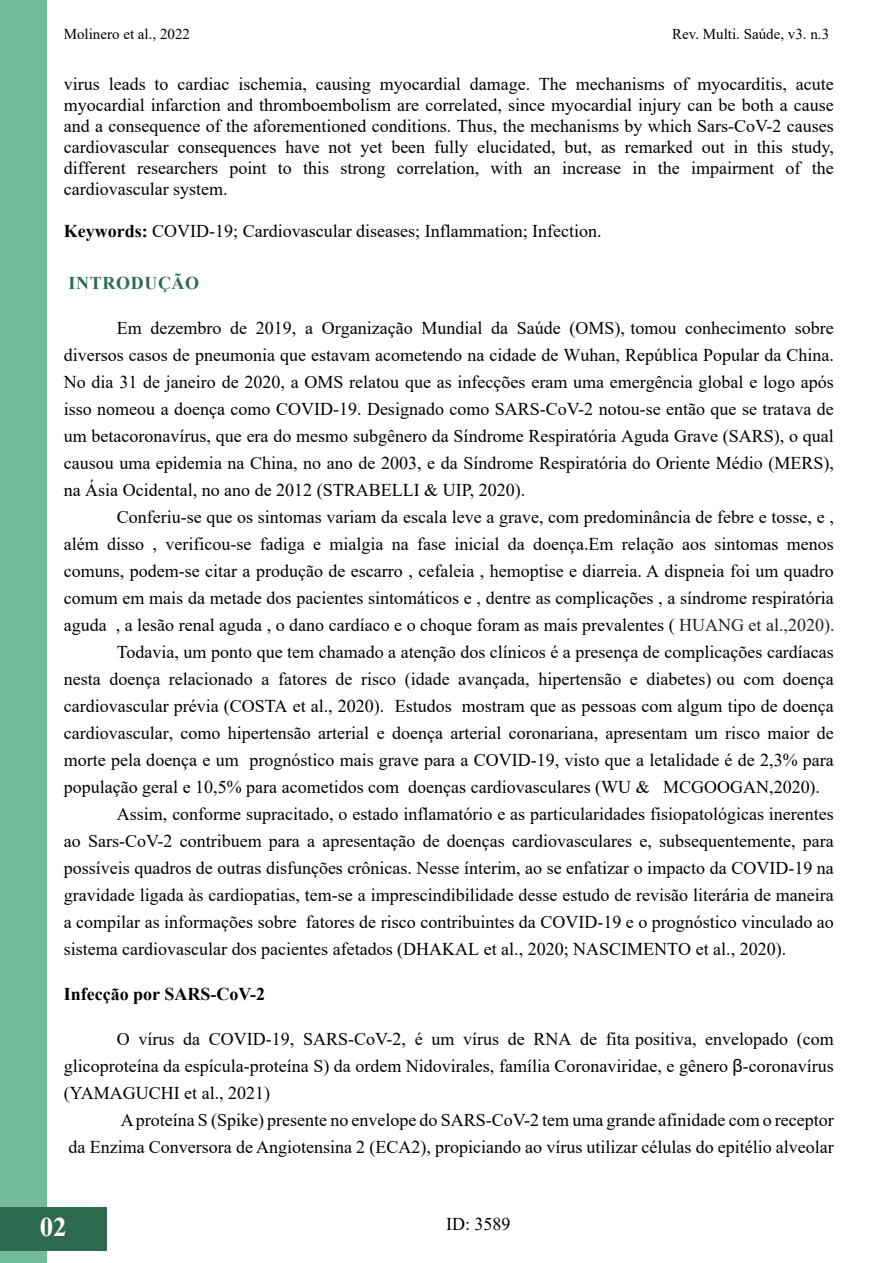
<style>
.page{position:relative;width:893px;height:1263px;background:#fff}
.page>*{position:absolute;margin:0;border:0;box-sizing:border-box;transform-origin:0 0}
.t1{font:700 27px "Times New Roman";color:#fff}
.t2{font:18px/27px "Times New Roman";color:#000;text-align:justify}
.t3{font:18px "Times New Roman";color:#000}
.t4{font:700 18px "Times New Roman";color:#000}
.t5{font:700 18px "Times New Roman";letter-spacing:.035em;color:#2d6a4f}
.t6{font:15px "Times New Roman";color:#000}
.s1{font-weight:700}
.s2{color:#222}
.s3{font-family:"Arial"}
.s4{font-style:inherit}
</style>
<div class="page">
<div style="left:0;top:0;width:47px;height:1262px;background:#73ba9b"></div>
<hr style="left:892px;top:1207px;width:1px;height:43px;background:#2d6a4f">
<div style="left:0;top:1207px;width:106px;height:43px;background:#2d6a4f"></div>
<p class="t6" style="left:64px;top:24px;width:128px">Molinero et al., 2022</p>
<p class="t6" style="left:672px;top:24px;width:158px">Rev. Multi. Saúde, v3. n.3</p>
<p class="t2" style="left:64px;top:70px;width:772px">virus leads to cardiac ischemia, causing myocardial damage. The mechanisms of myocarditis, acute</p>
<p class="t3" style="left:64px;top:92px;width:772px">myocardial infarction and thromboembolism are correlated, since myocardial injury can be both a cause</p>
<p class="t2" style="left:64px;top:115px;width:772px;line-height:21px">and a consequence of the aforementioned conditions. Thus, the mechanisms by which Sars-CoV-2 causes cardiovascular consequences have not yet been fully elucidated, but, as remarked out in this study, different researchers point to this strong correlation, with an increase in the impairment of the cardiovascular system.</p>
<p class="t2" style="left:64px;top:217px;width:539px"><span class="s1">Keywords:</span> COVID-19; Cardiovascular diseases; Inflammation; Infection.</p>
<p class="t5" style="left:69px;top:270px;width:132px">INTRODUÇÃO</p>
<p class="t2" style="left:64px;top:314px;width:772px;text-indent:53px">Em dezembro de 2019, a Organização Mundial da Saúde (OMS), tomou conhecimento sobre diversos casos de pneumonia que estavam acometendo na cidade de Wuhan, República Popular da China.<br>No dia 31 de janeiro de 2020, a OMS relatou que as infecções eram uma emergência global e logo após isso nomeou a doença como COVID-19. Designado como SARS-CoV-2 notou-se então que se tratava de um betacoronavírus, que era do mesmo subgênero da Síndrome Respiratória Aguda Grave (SARS), o qual causou uma epidemia na China, no ano de 2003, e da Síndrome Respiratória do Oriente Médio (MERS), na Ásia Ocidental, no ano de 2012 (STRABELLI &amp; UIP, 2020).</p>
<p class="t2" style="left:117px;top:503px;width:718px">Conferiu-se que os sintomas variam da escala leve a grave, com predominância de febre e tosse, e ,</p>
<p class="t2" style="left:64px;top:530px;width:772px">além disso , verificou-se fadiga e mialgia na fase inicial da doença.Em relação aos sintomas menos</p>
<p class="t2" style="left:64px;top:557px;width:772px">comuns, podem-se citar a produção de escarro , cefaleia , hemoptise e diarreia. A dispneia foi um quadro</p>
<p class="t2" style="left:64px;top:584px;width:772px">comum em mais da metade dos pacientes sintomáticos e , dentre as complicações , a síndrome respiratória</p>
<p class="t2" style="left:64px;top:611px;width:772px">aguda , a lesão renal aguda , o dano cardíaco e o choque foram as mais prevalentes ( <span class="s2">HUANG et al.,2020).</span></p>
<p class="t2" style="left:117px;top:638px;width:719px">Todavia, um ponto que tem chamado a atenção dos clínicos é a presença de complicações cardíacas</p>
<p class="t2" style="left:64px;top:665px;width:772px">nesta doença relacionado a fatores de risco (idade avançada, hipertensão e diabetes) ou com doença</p>
<p class="t2" style="left:64px;top:692px;width:772px">cardiovascular prévia (COSTA et al., 2020). Estudos mostram que as pessoas com algum tipo de doença</p>
<p class="t2" style="left:64px;top:719px;width:772px">cardiovascular, como hipertensão arterial e doença arterial coronariana, apresentam um risco maior de</p>
<p class="t2" style="left:64px;top:746px;width:772px">morte pela doença e um prognóstico mais grave para a COVID-19, visto que a letalidade é de 2,3% para</p>
<p class="t2" style="left:64px;top:773px;width:758px">população geral e 10,5% para acometidos com doenças cardiovasculares (WU &amp; MCGOOGAN,2020).</p>
<p class="t2" style="left:117px;top:800px;width:719px">Assim, conforme supracitado, o estado inflamatório e as particularidades fisiopatológicas inerentes</p>
<p class="t2" style="left:64px;top:827px;width:772px">ao Sars-CoV-2 contribuem para a apresentação de doenças cardiovasculares e, subsequentemente, para</p>
<p class="t2" style="left:64px;top:854px;width:772px">possíveis quadros de outras disfunções crônicas. Nesse ínterim, ao se enfatizar o impacto da COVID-19 na</p>
<p class="t2" style="left:64px;top:881px;width:772px">gravidade ligada às cardiopatias, tem-se a imprescindibilidade desse estudo de revisão literária de maneira</p>
<p class="t2" style="left:64px;top:908px;width:772px">a compilar as informações sobre fatores de risco contribuintes da COVID-19 e o prognóstico vinculado ao</p>
<p class="t2" style="left:64px;top:935px;width:724px">sistema cardiovascular dos pacientes afetados (DHAKAL et al., 2020; NASCIMENTO et al., 2020).</p>
<p class="t4" style="left:64px;top:981px;width:203px">Infecção por SARS-CoV-2</p>
<p class="t2" style="left:64px;top:1025px;width:772px;text-indent:53px">O vírus da COVID-19, SARS-CoV-2, é um vírus de RNA de fita positiva, envelopado (com glicoproteína da espícula-proteína S) da ordem Nidovirales, família Coronaviridae, e gênero <span class="s3">ꞵ</span><span class="s4">-coronavírus </span>(YAMAGUCHI et al., 2021)</p>
<p class="t2" style="left:69px;top:1106px;width:767px;text-align:right">A proteína S (Spike) presente no envelope do SARS-CoV-2 tem uma grande afinidade com o receptor<br>da Enzima Conversora de Angiotensina 2 (ECA2), propiciando ao vírus utilizar células do epitélio alveolar</p>
<h1 class="t1" style="left:40px;top:1207px;width:29px">02</h1>
<p class="t3" style="left:446px;top:1212px;width:66px">ID: 3589</p>
</div>
